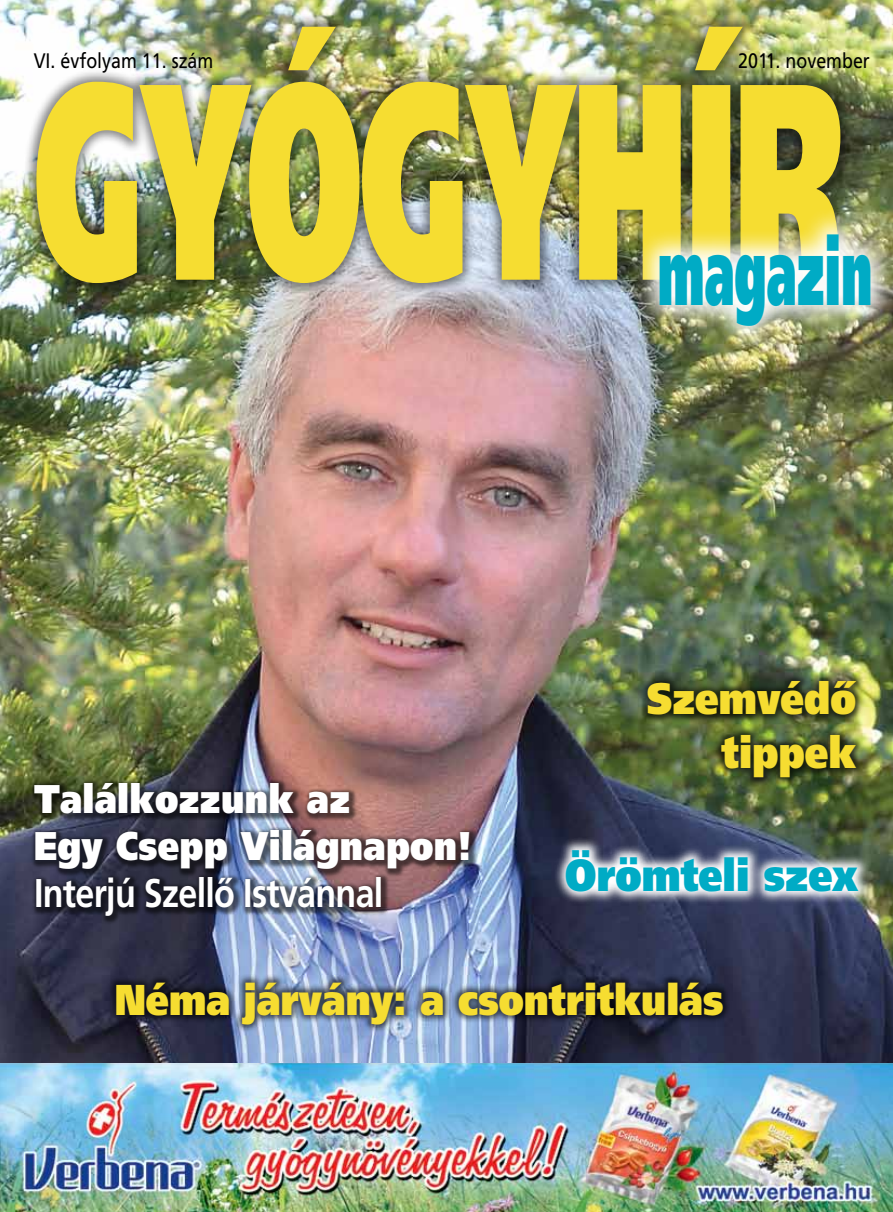
<style>
.page{position:relative;width:893px;height:1212px;background:#fff}
.page>*{position:absolute;margin:0;border:0;box-sizing:border-box;transform-origin:0 0}
.t1{font:800 278.85px "Frutiger Alt";letter-spacing:-.02em;color:#f6dd31;scale:.51 1}
.t2{font:800 94.05px "Frutiger Alt";color:#00abc5;scale:.49 1}
.t3{font:800 45px "Frutiger Alt";color:#00abc5;scale:.85 1}
.t4{font:800 44.1px/53.8px "Frutiger Alt";color:#f6dd31;text-align:right;scale:.85 1}
.t5{font:800 43.05px "Frutiger Alt";color:#f6dd31;scale:.85 1}
.t6{font:800 40.05px/47px "Frutiger Alt";letter-spacing:.01em;color:#fff;scale:.85 1}
.t7{font:700 40.05px "Frutiger Alt";letter-spacing:-.02em;color:#fff;scale:.85 1}
.t8{font:21px "Frutiger Alt A";color:#000;scale:.85 1}
</style>
<div class="page">
<img style="left:0;top:0;width:893px;height:1063px">
<div style="left:23px;top:13px;width:832px;height:283px;background:#000;opacity:.48"></div>
<div style="left:633px;top:207px;width:260px;height:146px;background:#fff;opacity:.98"></div>
<div style="left:30px;top:779px;width:448px;height:146px;background:#000;opacity:.55"></div>
<div style="left:639px;top:672px;width:226px;height:114px;background:#000;opacity:.62"></div>
<svg style="left:553px;top:837px;width:319px;height:68px"></svg>
<div style="left:108px;top:974px;width:624px;height:59px;background:#000;opacity:.62"></div>
<img style="left:0;top:1063px;width:893px;height:149px">
<h1 class="t1" style="left:34px;top:12px;width:1593px">Gyógyhír</h1>
<p class="t8" style="left:34px;top:48px;width:213px">VI. évfolyam 11. szám</p>
<p class="t8" style="left:738px;top:48px;width:156px">2011. november</p>
<h2 class="t2" style="left:658px;top:215px;width:439px">magazin</h2>
<p class="t6" style="left:34px;top:775px;width:517px">Találkozzunk az<br>Egy Csepp Világnapon!</p>
<p class="t7" style="left:34px;top:869px;width:413px">Interjú Szellô Istvánnal</p>
<p class="t4" style="left:647px;top:671px;width:248px">Szemvédô tippek</p>
<p class="t3" style="left:565px;top:848px;width:346px">Örömteli szex</p>
<p class="t5" style="left:115px;top:974px;width:718px">Néma járvány: a csontritkulás</p>
</div>
